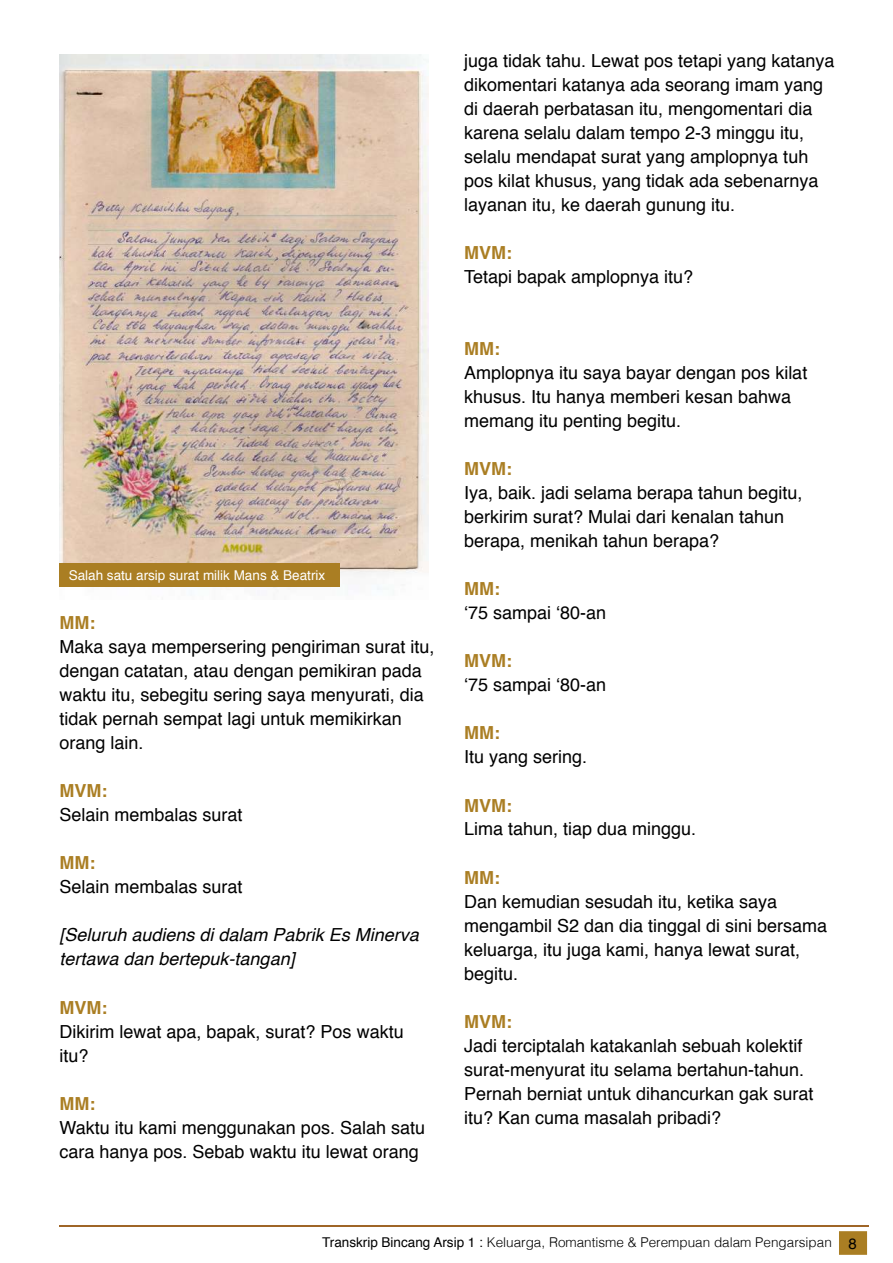
<style>
.page{position:relative;width:893px;height:1263px;background:#fff}
.page>*{position:absolute;margin:0;border:0;box-sizing:border-box;transform-origin:0 0}
.t1{font:18px/24px "Helvetica";color:#000}
.t2{font:italic 18px/24px "Helvetica";color:#000}
.t3{font:700 18px "Helvetica";color:#aa7e23}
.t4{font:15px "Helvetica";color:#000}
.t5{font:300 13.5px "Helvetica";color:#000}
.t6{font:13.5px "Helvetica";color:#fff}
.s1{font-weight:400;color:#000101}
</style>
<div class="page">
<div style="left:839px;top:1231px;width:28px;height:24px;background:#aa7e23;border:2px solid #aa7e23"></div>
<hr style="left:60px;top:1225px;width:809px;height:2px;background:#9f6527">
<img style="left:60px;top:54px;width:368px;height:536px">
<div style="left:60px;top:563px;width:280px;height:24px;background:#aa7e23"></div>
<p class="t6" style="left:69px;top:565px;width:258px">Salah satu arsip surat milik Mans &amp; Beatrix</p>
<p class="t3" style="left:60px;top:609px;width:37px">MM:</p>
<p class="t1" style="left:60px;top:636px;width:376px">Maka saya mempersering pengiriman surat itu, dengan catatan, atau dengan pemikiran pada waktu itu, sebegitu sering saya menyurati, dia tidak pernah sempat lagi untuk memikirkan orang lain.</p>
<p class="t3" style="left:60px;top:777px;width:49px">MVM:</p>
<p class="t1" style="left:60px;top:804px;width:185px">Selain membalas surat</p>
<p class="t3" style="left:60px;top:849px;width:37px">MM:</p>
<p class="t1" style="left:60px;top:876px;width:185px">Selain membalas surat</p>
<p class="t2" style="left:60px;top:923px;width:361px">[Seluruh audiens di dalam Pabrik Es Minerva tertawa dan bertepuk-tangan]</p>
<p class="t3" style="left:60px;top:993px;width:49px">MVM:</p>
<p class="t1" style="left:60px;top:1020px;width:346px">Dikirim lewat apa, bapak, surat? Pos waktu itu?</p>
<p class="t3" style="left:60px;top:1089px;width:37px">MM:</p>
<p class="t1" style="left:60px;top:1116px;width:367px">Waktu itu kami menggunakan pos. Salah satu cara hanya pos. Sebab waktu itu lewat orang</p>
<p class="t1" style="left:464px;top:50px;width:372px">juga tidak tahu. Lewat pos tetapi yang katanya dikomentari katanya ada seorang imam yang di daerah perbatasan itu, mengomentari dia karena selalu dalam tempo 2-3 minggu itu, selalu mendapat surat yang amplopnya tuh pos kilat khusus, yang tidak ada sebenarnya layanan itu, ke daerah gunung itu.</p>
<p class="t3" style="left:464px;top:239px;width:49px">MVM:</p>
<p class="t1" style="left:464px;top:266px;width:231px">Tetapi bapak amplopnya itu?</p>
<p class="t3" style="left:464px;top:335px;width:37px">MM:</p>
<p class="t1" style="left:464px;top:362px;width:345px">Amplopnya itu saya bayar dengan pos kilat khusus. Itu hanya memberi kesan bahwa memang itu penting begitu.</p>
<p class="t3" style="left:464px;top:455px;width:49px">MVM:</p>
<p class="t1" style="left:464px;top:482px;width:340px">Iya, baik. jadi selama berapa tahun begitu, berkirim surat? Mulai dari kenalan tahun berapa, menikah tahun berapa?</p>
<p class="t3" style="left:464px;top:575px;width:37px">MM:</p>
<p class="t1" style="left:464px;top:602px;width:144px">‘75 sampai ‘80-an</p>
<p class="t3" style="left:464px;top:647px;width:49px">MVM:</p>
<p class="t1" style="left:464px;top:674px;width:144px">‘75 sampai ‘80-an</p>
<p class="t3" style="left:464px;top:719px;width:37px">MM:</p>
<p class="t1" style="left:464px;top:746px;width:125px">Itu yang sering.</p>
<p class="t3" style="left:464px;top:791px;width:49px">MVM:</p>
<p class="t1" style="left:464px;top:818px;width:234px">Lima tahun, tiap dua minggu.</p>
<p class="t3" style="left:464px;top:863px;width:37px">MM:</p>
<p class="t1" style="left:464px;top:890px;width:365px">Dan kemudian sesudah itu, ketika saya mengambil S2 dan dia tinggal di sini bersama keluarga, itu juga kami, hanya lewat surat, begitu.</p>
<p class="t3" style="left:464px;top:1007px;width:49px">MVM:</p>
<p class="t1" style="left:464px;top:1034px;width:351px">Jadi terciptalah katakanlah sebuah kolektif surat-menyurat itu selama bertahun-tahun.<br>Pernah berniat untuk dihancurkan gak surat itu? Kan cuma masalah pribadi?</p>
<p class="t5" style="left:322px;top:1231px;width:511px"><span class="s1">Transkrip Bincang Arsip 1 :</span> Keluarga, Romantisme &amp; Perempuan dalam Pengarsipan</p>
<p class="t4" style="left:848px;top:1232px;width:10px">8</p>
</div>
